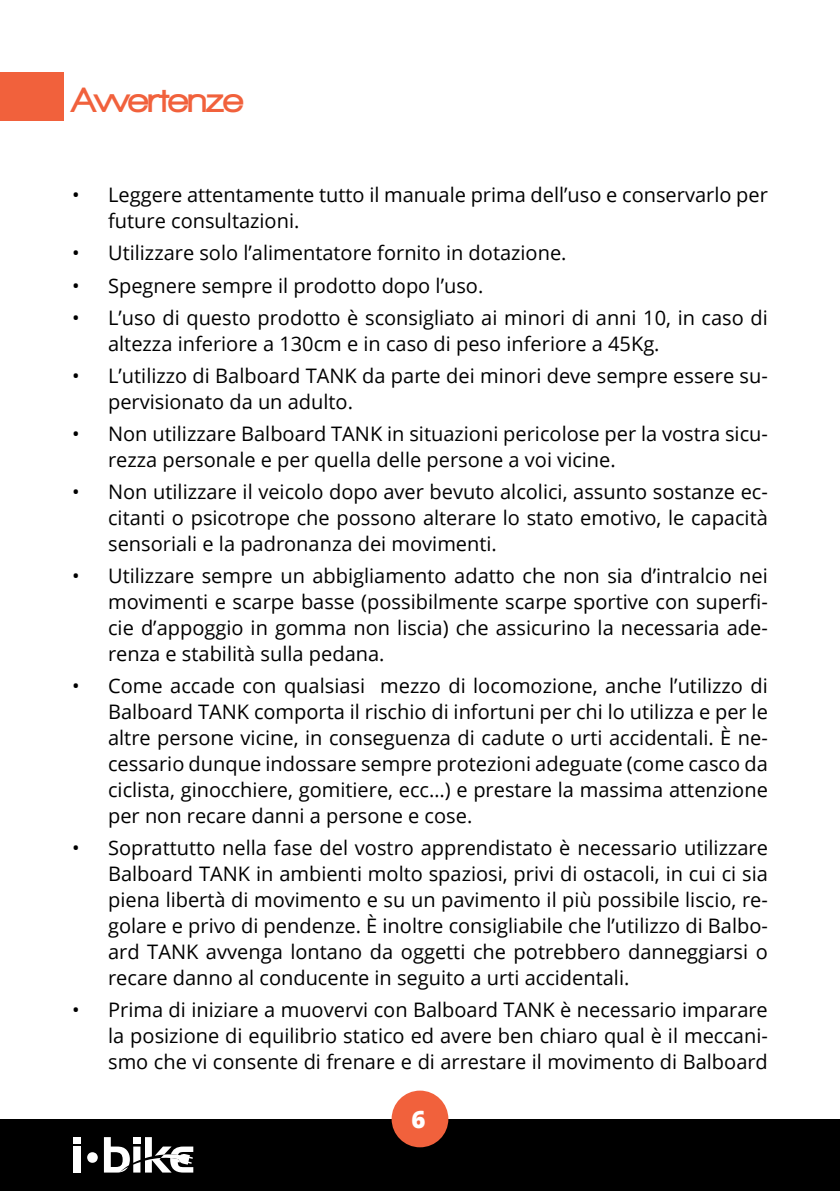
<style>
.page{position:relative;width:840px;height:1191px;background:#fff}
.page>*{position:absolute;margin:0;border:0;box-sizing:border-box;transform-origin:0 0}
.t1{font:900 36px "Walkway";color:#f1613c}
.t2{font:800 24px "Open Sans";color:#fff}
.t3{font:20px/26px "Open Sans";color:#000;text-align:justify}
</style>
<div class="page">
<div style="left:0;top:1119px;width:839px;height:72px;background:#000"></div>
<div style="left:391px;top:1090px;width:57px;height:57px;background:#f1613c;border-radius:50%"></div>
<div style="left:0;top:72px;width:63px;height:48px;background:#f1613c"></div>
<svg style="left:87px;top:1152px;width:11px;height:11px"></svg>
<div style="left:74px;top:1137px;width:7px;height:6px;background:#fff"></div>
<div style="left:74px;top:1146px;width:7px;height:26px;background:#fff"></div>
<svg style="left:104px;top:1137px;width:89px;height:35px"></svg>
<h1 class="t1" style="left:72px;top:81px;width:172px">Avvertenze</h1>
<p class="t3" style="left:108px;top:182px;width:661px;text-indent:-36px">• Leggere attentamente tutto il manuale prima dell’uso e conservarlo per future consultazioni.</p>
<p class="t3" style="left:72px;top:240px;width:495px">• Utilizzare solo l’alimentatore fornito in dotazione.</p>
<p class="t3" style="left:72px;top:272px;width:412px">• Spegnere sempre il prodotto dopo l’uso.</p>
<p class="t3" style="left:108px;top:304px;width:661px;text-indent:-36px">• L’uso di questo prodotto è sconsigliato ai minori di anni 10, in caso di altezza inferiore a 130cm e in caso di peso inferiore a 45Kg.</p>
<p class="t3" style="left:108px;top:362px;width:661px;text-indent:-36px">• L’utilizzo di Balboard TANK da parte dei minori deve sempre essere su&shy;pervisionato da un adulto.</p>
<p class="t3" style="left:108px;top:420px;width:661px;text-indent:-36px">• Non utilizzare Balboard TANK in situazioni pericolose per la vostra sicu&shy;rezza personale e per quella delle persone a voi vicine.</p>
<p class="t3" style="left:108px;top:478px;width:661px;text-indent:-36px">• Non utilizzare il veicolo dopo aver bevuto alcolici, assunto sostanze ec&shy;citanti o psicotrope che possono alterare lo stato emotivo, le capacità sensoriali e la padronanza dei movimenti.</p>
<p class="t3" style="left:108px;top:562px;width:661px;text-indent:-36px">• Utilizzare sempre un abbigliamento adatto che non sia d’intralcio nei movimenti e scarpe basse (possibilmente scarpe sportive con superfi&shy;cie d’appoggio in gomma non liscia) che assicurino la necessaria ade&shy;renza e stabilità sulla pedana.</p>
<p class="t3" style="left:108px;top:672px;width:661px;text-indent:-36px">• Come accade con qualsiasi mezzo di locomozione, anche l’utilizzo di Balboard TANK comporta il rischio di infortuni per chi lo utilizza e per le altre persone vicine, in conseguenza di cadute o urti accidentali. È ne&shy;cessario dunque indossare sempre protezioni adeguate (come casco da ciclista, ginocchiere, gomitiere, ecc…) e prestare la massima attenzione per non recare danni a persone e cose.</p>
<p class="t3" style="left:108px;top:834px;width:661px;text-indent:-36px">• Soprattutto nella fase del vostro apprendistato è necessario utilizzare Balboard TANK in ambienti molto spaziosi, privi di ostacoli, in cui ci sia piena libertà di movimento e su un pavimento il più possibile liscio, re&shy;golare e privo di pendenze. È inoltre consigliabile che l’utilizzo di Balbo&shy;ard TANK avvenga lontano da oggetti che potrebbero danneggiarsi o recare danno al conducente in seguito a urti accidentali.</p>
<p class="t3" style="left:108px;top:996px;width:661px;text-indent:-36px">• Prima di iniziare a muovervi con Balboard TANK è necessario imparare la posizione di equilibrio statico ed avere ben chiaro qual è il meccani&shy;smo che vi consente di frenare e di arrestare il movimento di Balboard</p>
<p class="t2" style="left:411px;top:1101px;width:16px">6</p>
</div>
